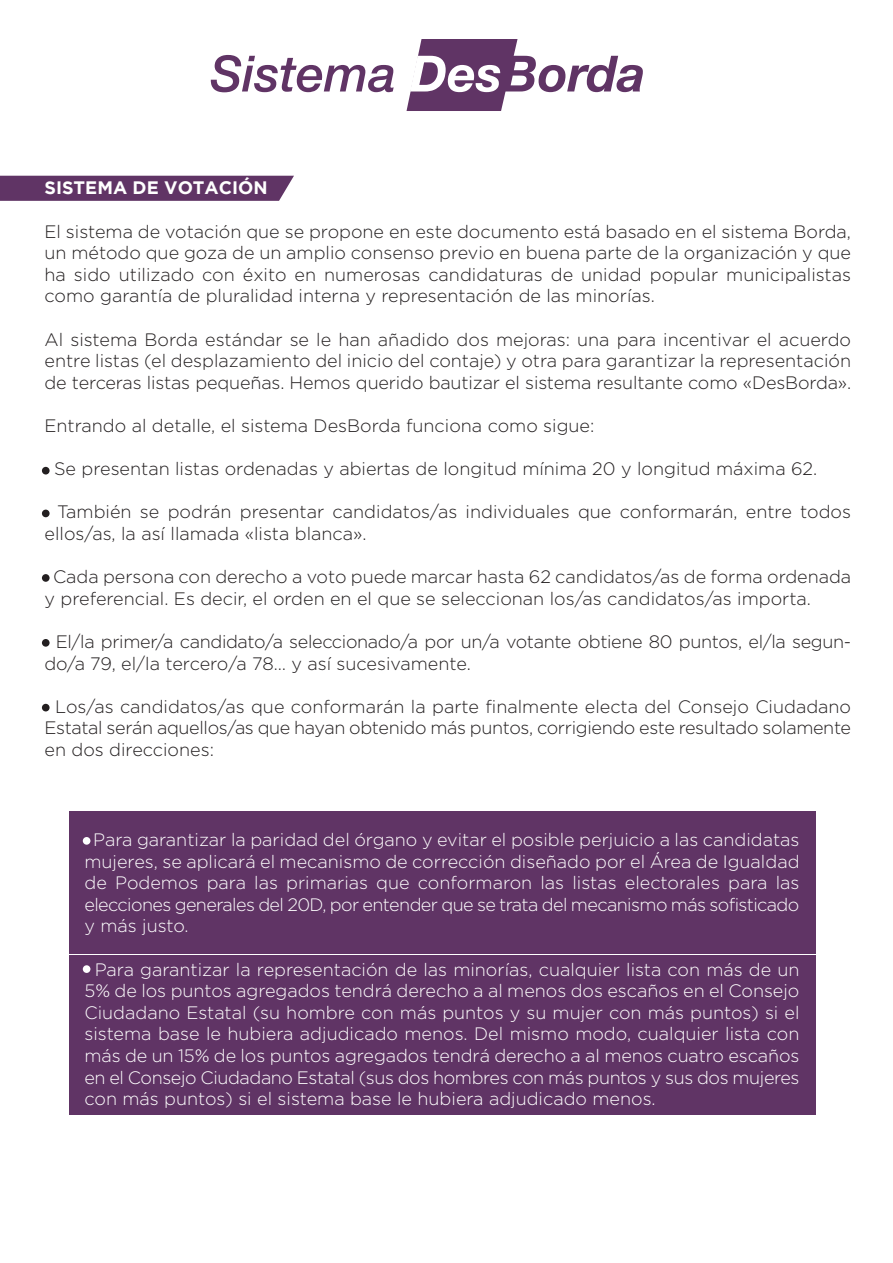
<style>
.page{position:relative;width:893px;height:1263px;background:#fff}
.page>*{position:absolute;margin:0;border:0;box-sizing:border-box;transform-origin:0 0}
.t1{font:italic 500 49.95px "Helvetica Neue";color:#603465}
.t2{font:300 18px/21.6px "Gotham";color:#231f20;text-align:justify}
.t3{font:300 18px/21.6px "Gotham";letter-spacing:-.01em;color:#fff;text-align:justify}
.t4{font:300 18px/21.6px "Gotham";letter-spacing:-.02em;color:#231f20}
.t5{font:700 18px "Gotham";color:#fff}
.s1{font-weight:700;color:#fff}
.s2{font-weight:700}
</style>
<div class="page">
<div style="left:69px;top:811px;width:747px;height:143px;background:#603465"></div>
<div style="left:69px;top:955px;width:747px;height:160px;background:#603465"></div>
<div style="left:0;top:176px;width:294px;height:25px;background:#603465"></div>
<svg style="left:406px;top:39px;width:112px;height:72px;background:#77527c"></svg>
<div style="left:42px;top:467px;width:8px;height:7px;background:#231f20;border-radius:50%"></div>
<div style="left:42px;top:510px;width:8px;height:7px;background:#231f20;border-radius:50%"></div>
<div style="left:42px;top:574px;width:8px;height:8px;background:#231f20;border-radius:50%"></div>
<div style="left:42px;top:639px;width:8px;height:8px;background:#231f20;border-radius:50%"></div>
<div style="left:42px;top:704px;width:8px;height:7px;background:#231f20;border-radius:50%"></div>
<div style="left:83px;top:837px;width:7px;height:8px;background:#fff;border-radius:50%"></div>
<div style="left:83px;top:965px;width:7px;height:8px;background:#fff;border-radius:50%"></div>
<h1 class="t1" style="left:210px;top:31px;width:437px">Sistema <span class="s1">Des</span><span class="s2">Borda</span></h1>
<p class="t5" style="left:45px;top:178px;width:225px">SISTEMA DE VOTACIÓN</p>
<p class="t2" style="left:45px;top:220px;width:808px">El sistema de votación que se propone en este documento está basado en el sistema Borda, un método que goza de un amplio consenso previo en buena parte de la organización y que ha sido utilizado con éxito en numerosas candidaturas de unidad popular municipalistas como garantía de pluralidad interna y representación de las minorías.</p>
<p class="t2" style="left:45px;top:328px;width:808px">Al sistema Borda estándar se le han añadido dos mejoras: una para incentivar el acuerdo entre listas (el desplazamiento del inicio del contaje) y otra para garantizar la representación de terceras listas pequeñas. Hemos querido bautizar el sistema resultante como «DesBorda».</p>
<p class="t2" style="left:45px;top:415px;width:551px">Entrando al detalle, el sistema DesBorda funciona como sigue:</p>
<p class="t2" style="left:45px;top:458px;width:774px">· Se presentan listas ordenadas y abiertas de longitud mínima 20 y longitud máxima 62.</p>
<p class="t2" style="left:45px;top:501px;width:808px">· También se podrán presentar candidatos/as individuales que conformarán, entre todos ellos/as, la así llamada «lista blanca».</p>
<p class="t2" style="left:45px;top:566px;width:808px">· Cada persona con derecho a voto puede marcar hasta 62 candidatos/as de forma ordenada y preferencial. Es decir, el orden en el que se seleccionan los/as candidatos/as importa.</p>
<p class="t4" style="left:45px;top:631px;width:808px">· El/la primer/a candidato/a seleccionado/a por un/a votante obtiene 80 puntos, el/la segun&shy;do/a 79, el/la tercero/a 78… y así sucesivamente.</p>
<p class="t2" style="left:45px;top:695px;width:808px">· Los/as candidatos/as que conformarán la parte finalmente electa del Consejo Ciudadano Estatal serán aquellos/as que hayan obtenido más puntos, corrigiendo este resultado solamente en dos direcciones:</p>
<p class="t3" style="left:84px;top:829px;width:717px">· Para garantizar la paridad del órgano y evitar el posible perjuicio a las candidatas mujeres, se aplicará el mecanismo de corrección diseñado por el Área de Igualdad de Podemos para las primarias que conformaron las listas electorales para las elecciones generales del 20D, por entender que se trata del mecanismo más sofisticado y más justo.</p>
<p class="t3" style="left:84px;top:958px;width:716px">· Para garantizar la representación de las minorías, cualquier lista con más de un 5% de los puntos agregados tendrá derecho a al menos dos escaños en el Consejo Ciudadano Estatal (su hombre con más puntos y su mujer con más puntos) si el sistema base le hubiera adjudicado menos. Del mismo modo, cualquier lista con más de un 15% de los puntos agregados tendrá derecho a al menos cuatro escaños en el Consejo Ciudadano Estatal (sus dos hombres con más puntos y sus dos mujeres con más puntos) si el sistema base le hubiera adjudicado menos.</p>
</div>
